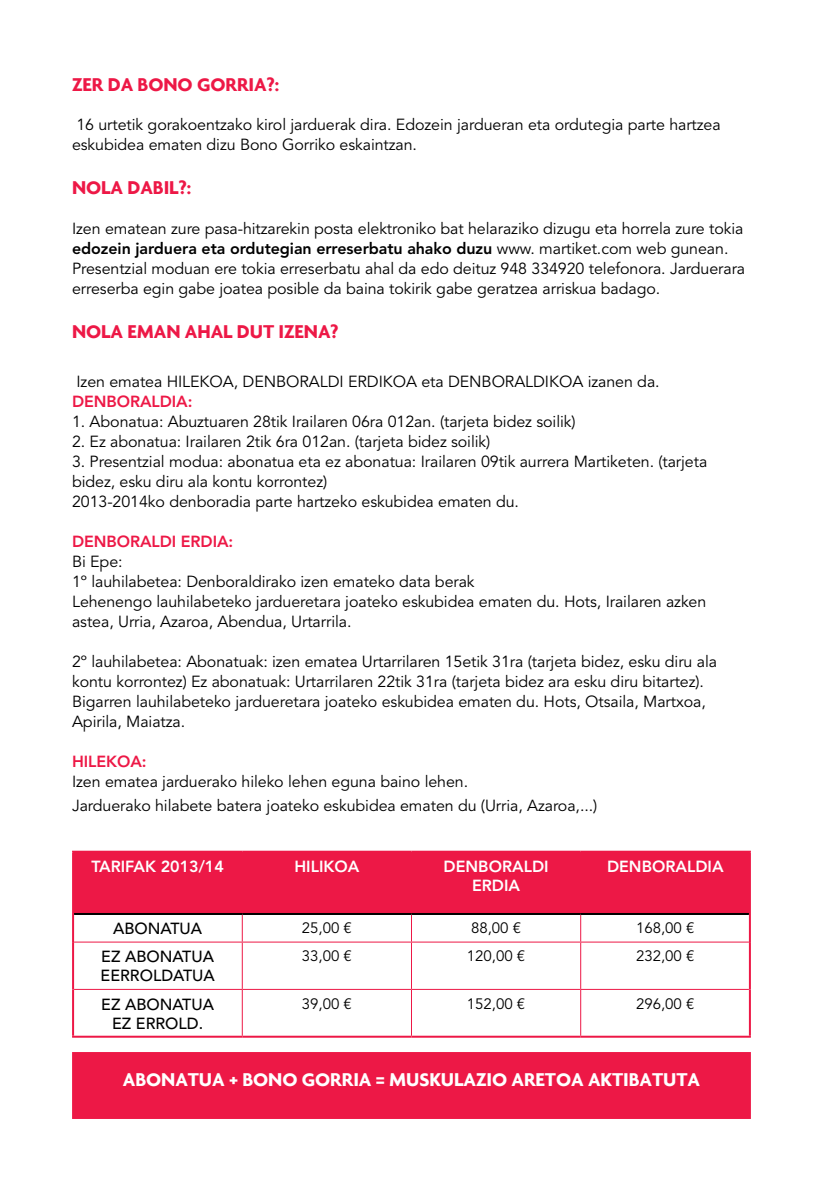
<style>
.page{position:relative;width:823px;height:1191px;background:#fff}
.page>*{position:absolute;margin:0;border:0;box-sizing:border-box;transform-origin:0 0}
.t1{font:700 20px "Agenda";letter-spacing:-.005em;color:#ed1846}
.t2{font:700 20px "Agenda";letter-spacing:-.005em;color:#fff}
.t3{font:16px/20px "Avenir LT Std";letter-spacing:-.005em;color:#000}
.t4{font:500 16px/19.2px "Avenir LT Std";color:#000}
.t5{font:800 16px/19.2px "Avenir LT Std";color:#fff;text-align:center}
.t6{font:800 16px "Avenir LT Std";letter-spacing:-.005em;color:#ed1846}
.t7{font:15px "Avenir LT Std";color:#000}
.s1{font-weight:800}
</style>
<div class="page">
<div style="left:74px;top:852px;width:674px;height:61px;background:#ed1846"></div>
<hr style="left:72px;top:850px;width:170px;height:2px;background:#ed1846">
<hr style="left:72px;top:852px;width:2px;height:62px;background:#ed1846">
<hr style="left:242px;top:850px;width:169px;height:2px;background:#ed1846">
<hr style="left:411px;top:850px;width:169px;height:2px;background:#ed1846">
<hr style="left:580px;top:850px;width:170px;height:2px;background:#ed1846">
<hr style="left:748px;top:852px;width:2px;height:62px;background:#ed1846">
<hr style="left:72px;top:914px;width:2px;height:28px;background:#ed1846">
<hr style="left:748px;top:914px;width:2px;height:28px;background:#ed1846">
<hr style="left:72px;top:942px;width:2px;height:47px;background:#ed1846">
<hr style="left:748px;top:942px;width:2px;height:47px;background:#ed1846">
<hr style="left:72px;top:989px;width:2px;height:46px;background:#ed1846">
<hr style="left:748px;top:989px;width:2px;height:46px;background:#ed1846">
<hr style="left:72px;top:1035px;width:170px;height:2px;background:#ed1846">
<hr style="left:242px;top:1035px;width:169px;height:2px;background:#ed1846">
<hr style="left:411px;top:1035px;width:169px;height:2px;background:#ed1846">
<hr style="left:580px;top:1035px;width:170px;height:2px;background:#ed1846">
<hr style="left:242px;top:852px;width:1px;height:61px;background:#ed1846">
<hr style="left:411px;top:852px;width:1px;height:61px;background:#ed1846">
<hr style="left:580px;top:852px;width:1px;height:61px;background:#ed1846">
<svg style="left:242px;top:915px;width:1px;height:26px"></svg>
<svg style="left:411px;top:915px;width:1px;height:26px"></svg>
<svg style="left:580px;top:915px;width:1px;height:26px"></svg>
<hr style="left:74px;top:941px;width:168px;height:1px;background:#ed1846">
<hr style="left:242px;top:941px;width:169px;height:1px;background:#ed1846">
<hr style="left:242px;top:942px;width:1px;height:47px;background:#ed1846">
<hr style="left:411px;top:941px;width:169px;height:1px;background:#ed1846">
<hr style="left:411px;top:942px;width:1px;height:47px;background:#ed1846">
<hr style="left:580px;top:941px;width:168px;height:1px;background:#ed1846">
<hr style="left:580px;top:942px;width:1px;height:47px;background:#ed1846">
<hr style="left:74px;top:989px;width:168px;height:1px;background:#ed1846">
<hr style="left:242px;top:989px;width:169px;height:1px;background:#ed1846">
<hr style="left:242px;top:990px;width:1px;height:45px;background:#ed1846">
<hr style="left:411px;top:989px;width:169px;height:1px;background:#ed1846">
<hr style="left:411px;top:990px;width:1px;height:45px;background:#ed1846">
<hr style="left:580px;top:989px;width:168px;height:1px;background:#ed1846">
<hr style="left:580px;top:990px;width:1px;height:45px;background:#ed1846">
<hr style="left:74px;top:913px;width:168px;height:2px;background:#000">
<hr style="left:242px;top:913px;width:169px;height:2px;background:#000">
<hr style="left:411px;top:913px;width:169px;height:2px;background:#000">
<hr style="left:580px;top:913px;width:168px;height:2px;background:#000">
<div style="left:72px;top:1052px;width:678px;height:67px;background:#ed1846"></div>
<p class="t1" style="left:72px;top:72px;width:208px">ZER DA BONO GORRIA?:</p>
<p class="t3" style="left:72px;top:115px;width:649px">16 urtetik gorakoentzako kirol jarduerak dira. Edozein jardueran eta ordutegia parte hartzea eskubidea ematen dizu Bono Gorriko eskaintzan.</p>
<p class="t1" style="left:72px;top:175px;width:120px">NOLA DABIL?:</p>
<p class="t3" style="left:72px;top:219px;width:674px">Izen ematean zure pasa-hitzarekin posta elektroniko bat helaraziko dizugu eta horrela zure tokia <span class="s1">edozein jarduera eta ordutegian erreserbatu ahako duzu</span> www. martiket.com web gunean.<br>Presentzial moduan ere tokia erreserbatu ahal da edo deituz 948 334920 telefonora. Jarduerara erreserba egin gabe joatea posible da baina tokirik gabe geratzea arriskua badago.</p>
<p class="t1" style="left:72px;top:319px;width:268px">NOLA EMAN AHAL DUT IZENA?</p>
<p class="t3" style="left:76px;top:372px;width:584px">Izen ematea HILEKOA, DENBORALDI ERDIKOA eta DENBORALDIKOA izanen da.</p>
<p class="t6" style="left:72px;top:392px;width:122px">DENBORALDIA:</p>
<p class="t3" style="left:72px;top:412px;width:505px">1. Abonatua: Abuztuaren 28tik Irailaren 06ra 012an. (tarjeta bidez soilik)</p>
<p class="t3" style="left:72px;top:432px;width:419px">2. Ez abonatua: Irailaren 2tik 6ra 012an. (tarjeta bidez soilik)</p>
<p class="t3" style="left:72px;top:452px;width:636px">3. Presentzial modua: abonatua eta ez abonatua: Irailaren 09tik aurrera Martiketen. (tarjeta bidez, esku diru ala kontu korrontez)<br>2013-2014ko denboradia parte hartzeko eskubidea ematen du.</p>
<p class="t6" style="left:72px;top:532px;width:163px">DENBORALDI ERDIA:</p>
<p class="t3" style="left:72px;top:552px;width:635px">Bi Epe:<br>1º lauhilabetea: Denboraldirako izen emateko data berak<br>Lehenengo lauhilabeteko jardueretara joateko eskubidea ematen du. Hots, Irailaren azken astea, Urria, Azaroa, Abendua, Urtarrila.</p>
<p class="t3" style="left:72px;top:652px;width:646px">2º lauhilabetea: Abonatuak: izen ematea Urtarrilaren 15etik 31ra (tarjeta bidez, esku diru ala kontu korrontez) Ez abonatuak: Urtarrilaren 22tik 31ra (tarjeta bidez ara esku diru bitartez).<br>Bigarren lauhilabeteko jardueretara joateko eskubidea ematen du. Hots, Otsaila, Martxoa, Apirila, Maiatza.</p>
<p class="t6" style="left:72px;top:752px;width:76px">HILEKOA:</p>
<p class="t3" style="left:72px;top:770px;width:526px;line-height:24px">Izen ematea jarduerako hileko lehen eguna baino lehen.<br>Jarduerako hilabete batera joateko eskubidea ematen du (Urria, Azaroa,...)</p>
<p class="t5" style="left:91px;top:856px;width:134px">TARIFAK 2013/14</p>
<p class="t5" style="left:294px;top:856px;width:66px">HILIKOA</p>
<p class="t5" style="left:443px;top:856px;width:106px">DENBORALDI<br>ERDIA</p>
<p class="t5" style="left:606px;top:856px;width:118px">DENBORALDIA</p>
<p class="t4" style="left:113px;top:919px;width:90px">ABONATUA</p>
<p class="t7" style="left:301px;top:919px;width:52px">25,00 €</p>
<p class="t7" style="left:471px;top:919px;width:52px">88,00 €</p>
<p class="t7" style="left:635px;top:919px;width:60px">168,00 €</p>
<p class="t4" style="left:100px;top:947px;width:116px">EZ ABONATUA<br>EERROLDATUA</p>
<p class="t7" style="left:301px;top:947px;width:52px">33,00 €</p>
<p class="t7" style="left:466px;top:947px;width:60px">120,00 €</p>
<p class="t7" style="left:635px;top:947px;width:60px">232,00 €</p>
<p class="t4" style="left:101px;top:994px;width:114px;text-align:center">EZ ABONATUA<br>EZ ERROLD.</p>
<p class="t7" style="left:301px;top:995px;width:52px">39,00 €</p>
<p class="t7" style="left:466px;top:995px;width:60px">152,00 €</p>
<p class="t7" style="left:635px;top:995px;width:60px">296,00 €</p>
<p class="t2" style="left:123px;top:1067px;width:578px">ABONATUA + BONO GORRIA = MUSKULAZIO ARETOA AKTIBATUTA</p>
</div>
